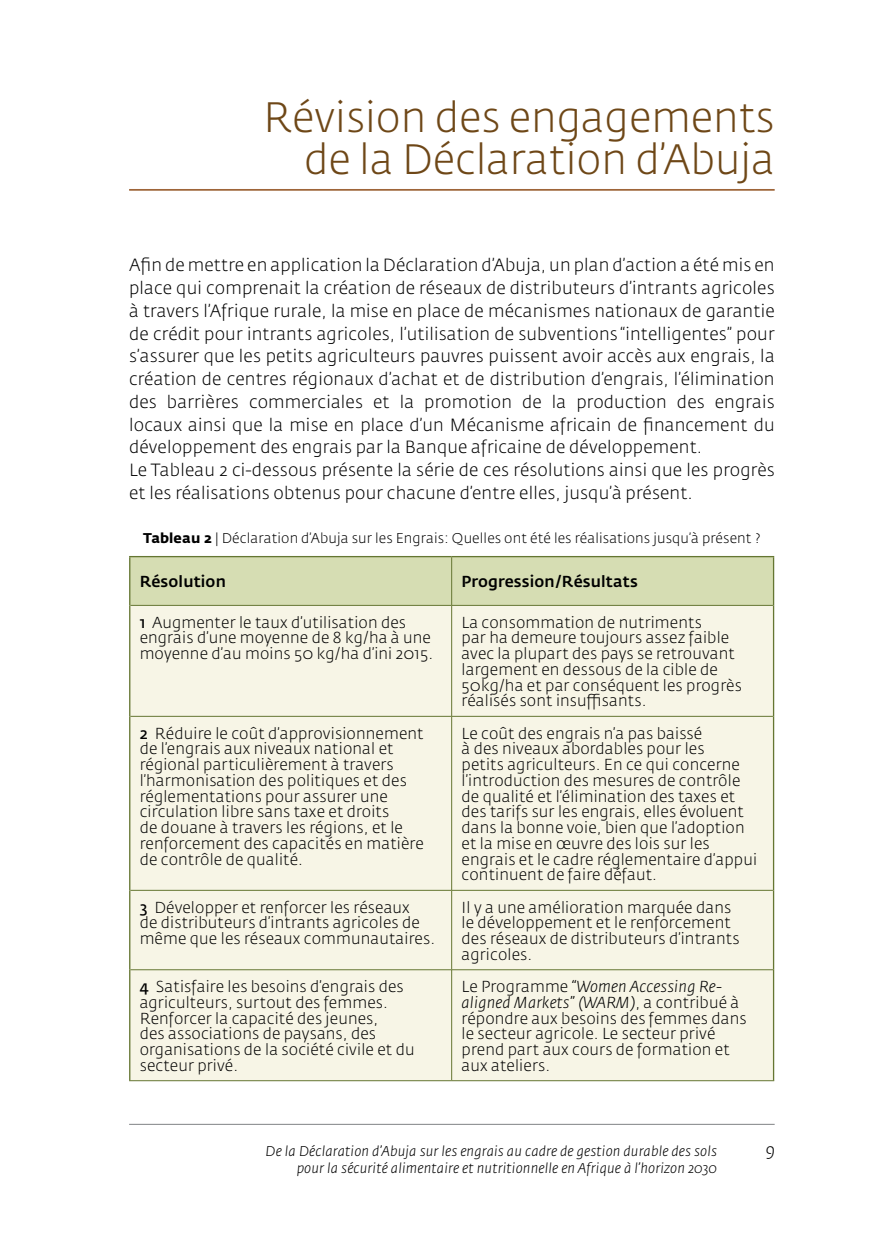
<style>
.page{position:relative;width:874px;height:1241px;background:#fff}
.page>*{position:absolute;margin:0;border:0;box-sizing:border-box;transform-origin:0 0}
.Title_left{font:300 42px/42px "Fedra Sans Std";color:#6e4717;text-align:right}
.Text{font:300 17.5px/22.8px "Fedra Sans Std";letter-spacing:.01em;color:#000;text-align:justify}
.t1{font:italic 300 17.5px "Fedra Sans Std";color:#000}
.Text-2{font:300 15.75px/15.8px "Fedra Sans Std";letter-spacing:.01em;color:#000}
.Text-3{font:500 15.75px "Fedra Sans Std";letter-spacing:.01em;color:#000}
.t2{font:italic 300 14px "Fedra Sans Std";letter-spacing:.01em;color:#000}
.Text-4{font:300 14px "Fedra Sans Std";letter-spacing:.01em;color:#000}
.s1{font-weight:700}
.s2{font-weight:400}
.s3{font-style:italic}
</style>
<div class="page">
<hr style="left:129px;top:1123px;width:645px;height:1px;background:#808285">
<hr style="left:129px;top:189px;width:645px;height:2px;background:#9e6539">
<div style="left:130px;top:557px;width:642px;height:48px;background:#d6ddb3"></div>
<div style="left:130px;top:606px;width:642px;height:474px;background:#f7f5e6"></div>
<hr style="left:129px;top:605px;width:1px;height:111px;background:#657632">
<hr style="left:129px;top:716px;width:1px;height:174px;background:#657632">
<hr style="left:129px;top:890px;width:1px;height:79px;background:#657632">
<hr style="left:129px;top:969px;width:1px;height:111px;background:#657632">
<hr style="left:130px;top:716px;width:321px;height:1px;background:#657632">
<hr style="left:451px;top:716px;width:321px;height:1px;background:#657632">
<hr style="left:130px;top:889px;width:321px;height:1px;background:#657632">
<hr style="left:451px;top:889px;width:321px;height:1px;background:#657632">
<hr style="left:130px;top:969px;width:321px;height:1px;background:#657632">
<hr style="left:451px;top:969px;width:321px;height:1px;background:#657632">
<hr style="left:129px;top:1080px;width:322px;height:1px;background:#657632">
<hr style="left:451px;top:1080px;width:322px;height:1px;background:#657632">
<hr style="left:451px;top:605px;width:1px;height:111px;background:#657632">
<hr style="left:451px;top:716px;width:1px;height:174px;background:#657632">
<hr style="left:451px;top:890px;width:1px;height:79px;background:#657632">
<hr style="left:451px;top:969px;width:1px;height:111px;background:#657632">
<hr style="left:129px;top:556px;width:322px;height:1px;background:#657632">
<hr style="left:129px;top:557px;width:1px;height:48px;background:#657632">
<hr style="left:451px;top:556px;width:322px;height:1px;background:#657632">
<hr style="left:130px;top:605px;width:321px;height:1px;background:#657632">
<hr style="left:451px;top:605px;width:321px;height:1px;background:#657632">
<hr style="left:451px;top:557px;width:1px;height:48px;background:#657632">
<hr style="left:772px;top:557px;width:1px;height:48px;background:#657632">
<hr style="left:772px;top:605px;width:1px;height:111px;background:#657632">
<hr style="left:772px;top:716px;width:1px;height:174px;background:#657632">
<hr style="left:772px;top:890px;width:1px;height:79px;background:#657632">
<hr style="left:772px;top:969px;width:1px;height:111px;background:#657632">
<p class="Title_left" style="left:263px;top:96px;width:512px">Révision des engagements de la Déclaration d’Abuja</p>
<p class="Text" style="left:129px;top:254px;width:646px">Afin de mettre en application la Déclaration d’Abuja, un plan d’action a été mis en place qui comprenait la création de réseaux de distributeurs d’intrants agricoles à travers l’Afrique rurale, la mise en place de mécanismes nationaux de garantie de crédit pour intrants agricoles, l’utilisation de subventions “intelligentes” pour s’assurer que les petits agriculteurs pauvres puissent avoir accès aux engrais, la création de centres régionaux d’achat et de distribution d’engrais, l’élimination des barrières commerciales et la promotion de la production des engrais locaux ainsi que la mise en place d’un Mécanisme africain de financement du développement des engrais par la Banque africaine de développement.</p>
<p class="Text" style="left:129px;top:458px;width:646px">Le Tableau 2 ci-dessous présente la série de ces résolutions ainsi que les progrès et les réalisations obtenus pour chacune d’entre elles, jusqu’à présent.</p>
<p class="Text-4" style="left:143px;top:529px;width:618px"><span class="s1">Tableau 2</span> | Déclaration d’Abuja sur les Engrais: Quelles ont été les réalisations jusqu’à présent ?</p>
<p class="Text-3" style="left:140px;top:571px;width:88px">Résolution</p>
<p class="Text-3" style="left:461px;top:571px;width:178px">Progression/Résultats</p>
<p class="Text-2" style="left:140px;top:614px;width:295px"><span class="s2">1</span> Augmenter le taux d’utilisation des engrais d’une moyenne de 8 kg/ha à une moyenne d’au moins 50 kg/ha d’ini 2015.</p>
<p class="Text-2" style="left:461px;top:614px;width:281px">La consommation de nutriments<br>par ha demeure toujours assez faible avec la plupart des pays se retrouvant largement en dessous de la cible de 50kg/ha et par conséquent les progrès réalisés sont insuffisants.</p>
<p class="Text-2" style="left:140px;top:725px;width:285px"><span class="s2">2</span> Réduire le coût d’approvisionnement de l’engrais aux niveaux national et régional particulièrement à travers l’harmonisation des politiques et des réglementations pour assurer une circulation libre sans taxe et droits<br>de douane à travers les régions, et le renforcement des capacités en matière de contrôle de qualité.</p>
<p class="Text-2" style="left:461px;top:725px;width:297px">Le coût des engrais n’a pas baissé<br>à des niveaux abordables pour les<br>petits agriculteurs. En ce qui concerne l’introduction des mesures de contrôle de qualité et l’élimination des taxes et des tarifs sur les engrais, elles évoluent dans la bonne voie, bien que l’adoption et la mise en œuvre des lois sur les engrais et le cadre réglementaire d’appui continuent de faire défaut.</p>
<p class="Text-2" style="left:140px;top:899px;width:297px"><span class="s2">3</span> Développer et renforcer les réseaux<br>de distributeurs d’intrants agricoles de même que les réseaux communautaires.</p>
<p class="Text-2" style="left:461px;top:899px;width:279px">Il y a une amélioration marquée dans le développement et le renforcement des réseaux de distributeurs d’intrants agricoles.</p>
<p class="Text-2" style="left:140px;top:978px;width:276px"><span class="s2">4</span> Satisfaire les besoins d’engrais des agriculteurs, surtout des femmes.<br>Renforcer la capacité des jeunes,<br>des associations de paysans, des organisations de la société civile et du secteur privé.</p>
<p class="Text-2" style="left:461px;top:978px;width:286px">Le Programme <span class="s3">“Women Accessing Re&shy;aligned Markets” (WARM)</span>, a contribué à répondre aux besoins des femmes dans le secteur agricole. Le secteur privé prend part aux cours de formation et aux ateliers.</p>
<p class="t2" style="left:265px;top:1141px;width:453px">De la Déclaration d’Abuja sur les engrais au cadre de gestion durable des sols</p>
<p class="t1" style="left:765px;top:1138px;width:10px">9</p>
<p class="t2" style="left:296px;top:1159px;width:421px">pour la sécurité alimentaire et nutritionnelle en Afrique à l’horizon 2030</p>
</div>
